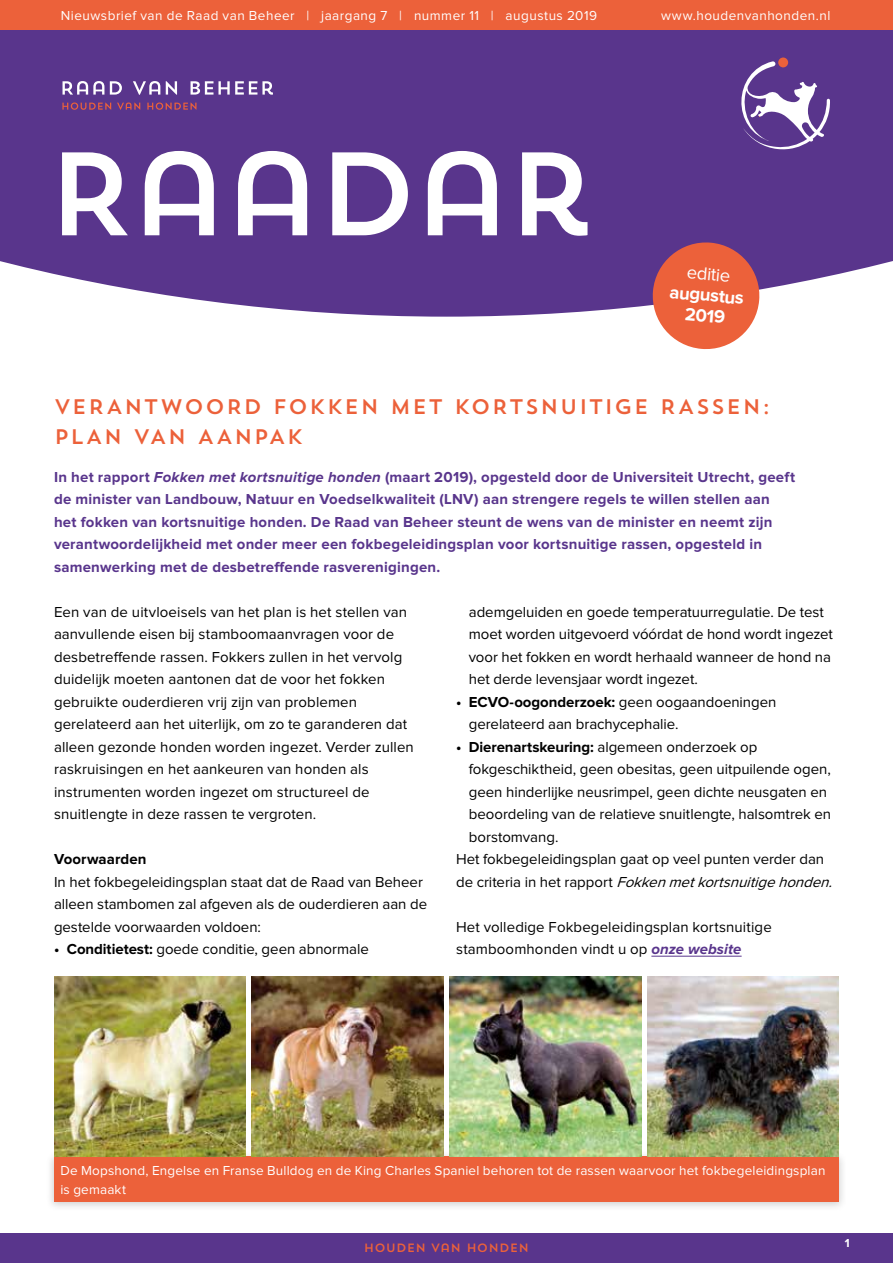
<style>
.page{position:relative;width:893px;height:1263px;background:#fff}
.page>*{position:absolute;margin:0;border:0;box-sizing:border-box;transform-origin:0 0}
.t1{font:117.9px "Trend Sans One";letter-spacing:-.07em;color:#fff}
.t2{font:21px/30px "Trend Sans One";letter-spacing:.05em;color:#ec613a}
.t3{font:700 18.45px/20.9px "Proxima Nova";color:#fff;text-align:center}
.t4{font:18.45px "Proxima Nova";color:#fff}
.t5{font:15px/22.5px "Proxima Nova";color:#000}
.t6{font:700 15px/22.5px "Proxima Nova";letter-spacing:.015em;color:#59358c}
.t7{font:italic 15px "Proxima Nova";color:#000}
.t8{font:700 15px "Proxima Nova";letter-spacing:-.005em;color:#000}
.t9{font:13.5px/18.8px "Proxima Nova";letter-spacing:.015em;color:#fff}
.t10{font:13.5px "Proxima Nova";letter-spacing:.035em;color:#fff}
.t11{font:12px "Trend Sans One";color:#ec613a}
.t12{font:700 12px "Proxima Nova";color:#fff}
.s1{font-style:italic}
.s2{font-weight:700}
.s3{font-weight:400}
.s4{font-style:normal}
.s5{font-weight:700;font-style:italic;color:#59358c}
</style>
<div class="page">
<div style="left:0;top:1233px;width:893px;height:30px;background:#59358c"></div>
<div style="left:0;top:30px;width:893px;height:287px;background:#59358c"></div>
<svg style="left:63px;top:81px;width:41px;height:14px"></svg>
<svg style="left:110px;top:81px;width:12px;height:14px"></svg>
<svg style="left:133px;top:81px;width:27px;height:14px"></svg>
<svg style="left:166px;top:81px;width:11px;height:14px"></svg>
<svg style="left:191px;top:81px;width:82px;height:14px"></svg>
<svg style="left:62px;top:103px;width:49px;height:7px"></svg>
<svg style="left:117px;top:103px;width:23px;height:7px"></svg>
<svg style="left:147px;top:103px;width:49px;height:7px"></svg>
<svg style="left:730px;top:61px;width:100px;height:89px"></svg>
<div style="left:778px;top:58px;width:10px;height:9px;background:#eb613a;border-radius:50%"></div>
<div style="left:0;top:0;width:893px;height:30px;background:#ec613a"></div>
<svg style="left:650px;top:240px;width:112px;height:110px;background:#d96f5f"></svg>
<div style="left:46px;top:1150px;width:801px;height:62px;background:#000;opacity:.2"></div>
<div style="left:54px;top:1157px;width:785px;height:45px;background:#ec613a"></div>
<hr style="left:651px;top:956px;width:91px;height:1px;background:#59358c">
<img style="left:54px;top:977px;width:191px;height:180px">
<img style="left:252px;top:977px;width:191px;height:180px">
<img style="left:450px;top:977px;width:191px;height:180px">
<img style="left:647px;top:977px;width:192px;height:180px">
<p class="t10" style="left:61px;top:9px;width:538px">Nieuwsbrief van de Raad van Beheer | jaargang 7 | nummer 11 | augustus 2019</p>
<h1 class="t1" style="left:45px;top:118px;width:555px">RAADAR</h1>
<p class="t10" style="left:661px;top:9px;width:171px">www.houdenvanhonden.nl</p>
<p class="t4" style="left:688px;top:264px;width:45px;rotate:5deg">editie</p>
<p class="t3" style="left:670px;top:282px;width:76px;rotate:5deg">augustus<br>2019</p>
<h2 class="t2" style="left:54px;top:391px;width:718px">VERANTWOORD FOKKEN MET KORTSNUITIGE RASSEN:<br>PLAN VAN AANPAK</h2>
<p class="t6" style="left:54px;top:466px;width:743px">In het rapport <span class="s1">Fokken met kortsnuitige honden</span> (maart 2019), opgesteld door de Universiteit Utrecht, geeft de minister van Landbouw, Natuur en Voedselkwaliteit (LNV) aan strengere regels te willen stellen aan het fokken van kortsnuitige honden. De Raad van Beheer steunt de wens van de minister en neemt zijn verantwoordelijkheid met onder meer een fokbegeleidingsplan voor kortsnuitige rassen, opgesteld in samenwerking met de desbetreffende rasverenigingen.</p>
<p class="t5" style="left:54px;top:601px;width:361px">Een van de uitvloeisels van het plan is het stellen van aanvullende eisen bij stamboomaanvragen voor de desbetreffende rassen. Fokkers zullen in het vervolg duidelijk moeten aantonen dat de voor het fokken gebruikte ouderdieren vrij zijn van problemen gerelateerd aan het uiterlijk, om zo te garanderen dat alleen gezonde honden worden ingezet. Verder zullen raskruisingen en het aankeuren van honden als instrumenten worden ingezet om structureel de snuitlengte in deze rassen te vergroten.</p>
<p class="t8" style="left:54px;top:852px;width:94px">Voorwaarden</p>
<p class="t5" style="left:54px;top:871px;width:375px">In het fokbegeleidingsplan staat dat de Raad van Beheer alleen stambomen zal afgeven als de ouderdieren aan de gestelde voorwaarden voldoen:</p>
<p class="t5" style="left:54px;top:938px;width:316px"><span class="s2">• Conditietest:</span> goede conditie, geen abnormale</p>
<p class="t5" style="left:469px;top:601px;width:366px">ademgeluiden en goede temperatuurregulatie. De test moet worden uitgevoerd vóórdat de hond wordt ingezet voor het fokken en wordt herhaald wanneer de hond na het derde levensjaar wordt ingezet.</p>
<p class="t5" style="left:469px;top:691px;width:309px;text-indent:-13px"><span class="s2">• ECVO-oogonderzoek:</span> geen oogaandoeningen gerelateerd aan brachycephalie.</p>
<p class="t8" style="left:456px;top:740px;width:303px">• Dierenartskeuring: <span class="s3">algemeen onderzoek op</span></p>
<p class="t5" style="left:469px;top:758px;width:363px">fokgeschiktheid, geen obesitas, geen uitpuilende ogen,</p>
<p class="t5" style="left:469px;top:781px;width:360px">geen hinderlijke neusrimpel, geen dichte neusgaten en</p>
<p class="t5" style="left:469px;top:803px;width:364px">beoordeling van de relatieve snuitlengte, halsomtrek en</p>
<p class="t5" style="left:469px;top:826px;width:91px">borstomvang.</p>
<p class="t5" style="left:456px;top:848px;width:370px">Het fokbegeleidingsplan gaat op veel punten verder dan</p>
<p class="t7" style="left:456px;top:875px;width:382px"><span class="s4">d e c r i t e r i a i n h e t r a p p o r t</span> Fokkenmetkortsnuitigehonden.</p>
<p class="t5" style="left:456px;top:916px;width:317px">Het volledige Fokbegeleidingsplan kortsnuitige stamboomhonden vindt u op <span class="s5">onze website</span></p>
<p class="t9" style="left:60px;top:1162px;width:767px">De Mopshond, Engelse en Franse Bulldog en de King Charles Spaniel behoren tot de rassen waarvoor het fokbegeleidingsplan is gemaakt</p>
<p class="t11" style="left:364px;top:1240px;width:167px">HOUDEN VAN HONDEN</p>
<p class="t12" style="left:845px;top:1237px;width:6px">1</p>
</div>
